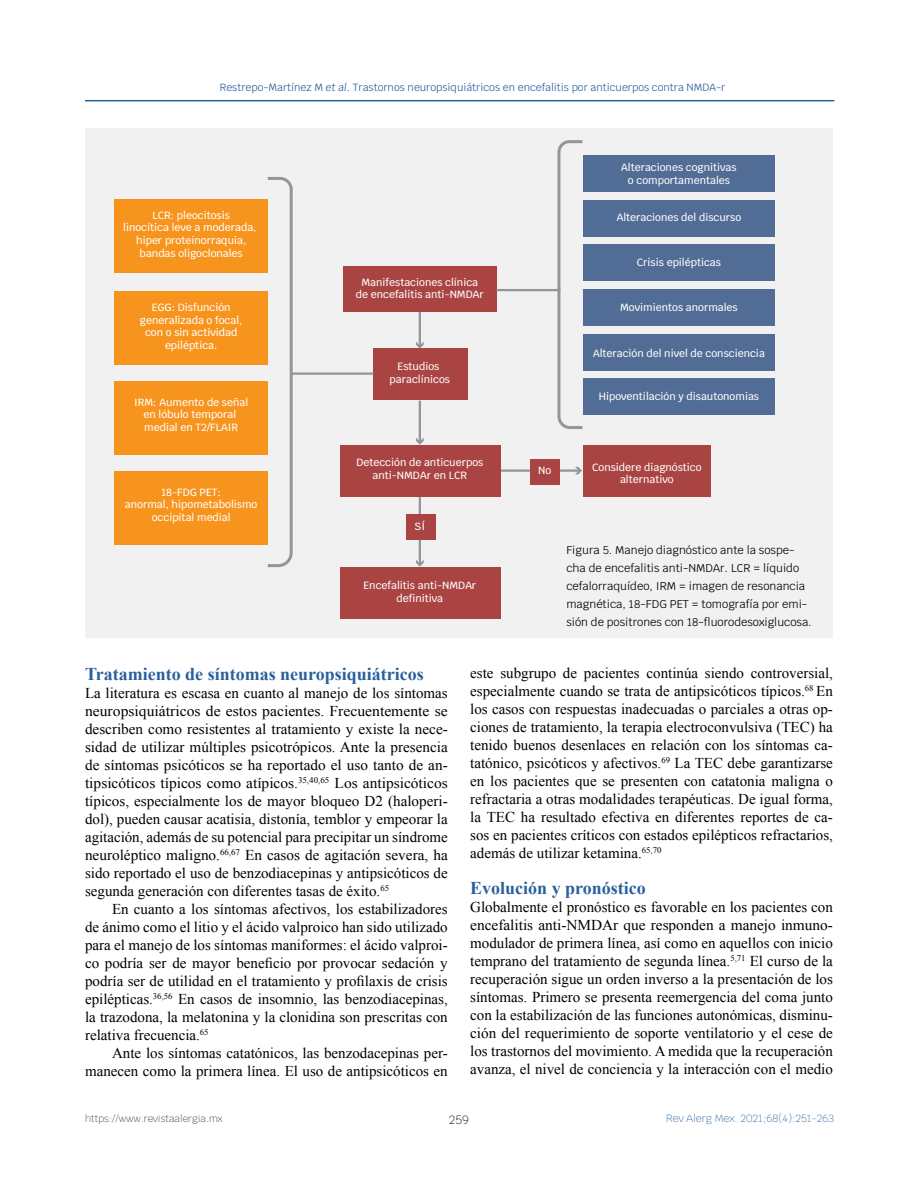
<style>
.page{position:relative;width:918px;height:1188px;background:#fff}
.page>*{position:absolute;margin:0;border:0;box-sizing:border-box;transform-origin:0 0}
.t1{font:700 18px "Times New Roman";color:#29609d}
.t2{font:15px/18px "Times New Roman";color:#000;text-align:justify}
.t3{font:200 12px "Krub";color:#000}
.t4{font:11.25px/18px "Krub";color:#000}
.t5{font:500 10.5px/12.6px "Krub";color:#fff;text-align:center}
.t6{font:10.5px "Krub";color:#29609d}
.t7{font:200 10.5px "Krub";color:#29609d}
.t8{font:200 9.75px "Krub";color:#333}
.s1{font-style:italic}
</style>
<div class="page">
<hr style="left:85px;top:100px;width:749px;height:1px;background:#29609d">
<div style="left:85px;top:128px;width:748px;height:509px;background:#f1f1f2"></div>
<hr style="left:500px;top:469px;width:79px;height:3px;background:#939598">
<svg style="left:575px;top:467px;width:7px;height:7px"></svg>
<hr style="left:419px;top:497px;width:2px;height:67px;background:#939598">
<svg style="left:416px;top:560px;width:8px;height:7px"></svg>
<div style="left:115px;top:199px;width:153px;height:74px;background:#f7941e"></div>
<div style="left:343px;top:266px;width:153px;height:46px;background:#a94443"></div>
<div style="left:583px;top:155px;width:192px;height:37px;background:#516d95"></div>
<div style="left:583px;top:200px;width:192px;height:37px;background:#516d95"></div>
<div style="left:583px;top:244px;width:192px;height:37px;background:#516d95"></div>
<div style="left:583px;top:289px;width:192px;height:37px;background:#516d95"></div>
<div style="left:583px;top:334px;width:192px;height:37px;background:#516d95"></div>
<div style="left:583px;top:378px;width:192px;height:37px;background:#516d95"></div>
<div style="left:340px;top:445px;width:161px;height:52px;background:#a94443"></div>
<div style="left:340px;top:568px;width:161px;height:51px;background:#a94443"></div>
<div style="left:406px;top:514px;width:30px;height:26px;background:#a94443"></div>
<div style="left:530px;top:459px;width:30px;height:26px;background:#a94443"></div>
<div style="left:373px;top:349px;width:95px;height:51px;background:#a94443"></div>
<div style="left:583px;top:445px;width:128px;height:52px;background:#a94443"></div>
<div style="left:115px;top:291px;width:153px;height:74px;background:#f7941e"></div>
<div style="left:115px;top:381px;width:153px;height:74px;background:#f7941e"></div>
<div style="left:115px;top:471px;width:153px;height:74px;background:#f7941e"></div>
<svg style="left:267px;top:177px;width:26px;height:391px"></svg>
<svg style="left:556px;top:140px;width:27px;height:289px"></svg>
<hr style="left:291px;top:372px;width:82px;height:3px;background:#939598">
<hr style="left:496px;top:289px;width:64px;height:2px;background:#939598">
<hr style="left:419px;top:312px;width:2px;height:34px;background:#939598">
<svg style="left:416px;top:342px;width:8px;height:7px"></svg>
<hr style="left:419px;top:401px;width:2px;height:41px;background:#939598">
<svg style="left:416px;top:438px;width:8px;height:7px"></svg>
<p class="t6" style="left:220px;top:79px;width:507px">Restrepo-Martínez M <span class="s1">et al.</span> Trastornos neuropsiquiátricos en encefalitis por anticuerpos contra NMDA-r</p>
<p class="t5" style="left:123px;top:209px;width:135px">LCR: pleocitosis<br>linocítica leve a moderada, hiper proteinorraquia, bandas oligoclonales</p>
<p class="t5" style="left:140px;top:301px;width:104px">EGG: Disfunción generalizada o focal, con o sin actividad epiléptica.</p>
<p class="t5" style="left:134px;top:396px;width:115px">IRM: Aumento de señal en lóbulo temporal medial en T2/FLAIR</p>
<p class="t5" style="left:125px;top:486px;width:134px">18-FDG PET:<br>anormal, hipometabolismo occipital medial</p>
<p class="t5" style="left:356px;top:276px;width:129px">Manifestaciones clínica de encefalitis anti-NMDAr</p>
<p class="t5" style="left:390px;top:360px;width:62px">Estudios paraclínicos</p>
<p class="t5" style="left:356px;top:456px;width:128px">Detección de anticuerpos anti-NMDAr en LCR</p>
<p class="t5" style="left:415px;top:520px;width:12px">SÍ</p>
<p class="t5" style="left:363px;top:579px;width:114px">Encefalitis anti-NMDAr definitiva</p>
<p class="t5" style="left:621px;top:161px;width:117px">Alteraciones cognitivas o comportamentales</p>
<p class="t5" style="left:617px;top:211px;width:126px">Alteraciones del discurso</p>
<p class="t5" style="left:637px;top:256px;width:86px">Crisis epilépticas</p>
<p class="t5" style="left:620px;top:301px;width:119px">Movimientos anormales</p>
<p class="t5" style="left:593px;top:347px;width:173px">Alteración del nivel de consciencia</p>
<p class="t5" style="left:599px;top:390px;width:162px">Hipoventilación y disautonomias</p>
<p class="t5" style="left:538px;top:464px;width:15px">No</p>
<p class="t5" style="left:592px;top:461px;width:111px">Considere diagnóstico alternativo</p>
<p class="t4" style="left:566px;top:541px;width:247px">Figura 5. Manejo diagnóstico ante la sospe&shy;cha de encefalitis anti-NMDAr. LCR = líquido cefalorraquídeo, IRM = imagen de resonancia magnética, 18-FDG PET = tomografía por emi&shy;sión de positrones con 18-fluorodesoxiglucosa.</p>
<p class="t1" style="left:85px;top:661px;width:340px">Tratamiento de síntomas neuropsiquiátricos</p>
<p class="t2" style="left:85px;top:683px;width:364px">La literatura es escasa en cuanto al manejo de los síntomas neuropsiquiátricos de estos pacientes. Frecuentemente se describen como resistentes al tratamiento y existe la nece&shy;sidad de utilizar múltiples psicotrópicos. Ante la presencia de síntomas psicóticos se ha reportado el uso tanto de an&shy;tipsicóticos típicos como atípicos.<sup>35,40,65</sup> Los antipsicóticos típicos, especialmente los de mayor bloqueo D2 (haloperi&shy;dol), pueden causar acatisia, distonía, temblor y empeorar la agitación, además de su potencial para precipitar un síndrome neuroléptico maligno.<sup>66,67</sup> En casos de agitación severa, ha sido reportado el uso de benzodiacepinas y antipsicóticos de segunda generación con diferentes tasas de éxito.<sup>65</sup></p>
<p class="t2" style="left:85px;top:899px;width:364px;text-indent:27px">En cuanto a los síntomas afectivos, los estabilizadores de ánimo como el litio y el ácido valproico han sido utilizado para el manejo de los síntomas maniformes: el ácido valproi&shy;co podría ser de mayor beneficio por provocar sedación y podría ser de utilidad en el tratamiento y profilaxis de crisis epilépticas.<sup>36,56</sup> En casos de insomnio, las benzodiacepinas, la trazodona, la melatonina y la clonidina son prescritas con relativa frecuencia.<sup>65</sup></p>
<p class="t2" style="left:85px;top:1043px;width:364px;text-align:right">Ante los síntomas catatónicos, las benzodacepinas per&shy;manecen como la primera línea. El uso de antipsicóticos en</p>
<p class="t2" style="left:470px;top:663px;width:364px">este subgrupo de pacientes continúa siendo controversial, especialmente cuando se trata de antipsicóticos típicos.<sup>68</sup> En los casos con respuestas inadecuadas o parciales a otras op&shy;ciones de tratamiento, la terapia electroconvulsiva (TEC) ha tenido buenos desenlaces en relación con los síntomas ca&shy;tatónico, psicóticos y afectivos.<sup>69</sup> La TEC debe garantizarse en los pacientes que se presenten con catatonia maligna o refractaria a otras modalidades terapéuticas. De igual forma, la TEC ha resultado efectiva en diferentes reportes de ca&shy;sos en pacientes críticos con estados epilépticos refractarios, además de utilizar ketamina.<sup>65,70</sup></p>
<p class="t1" style="left:470px;top:875px;width:177px">Evolución y pronóstico</p>
<p class="t2" style="left:470px;top:897px;width:364px">Globalmente el pronóstico es favorable en los pacientes con encefalitis anti-NMDAr que responden a manejo inmuno&shy;modulador de primera línea, así como en aquellos con inicio temprano del tratamiento de segunda línea.<sup>5,71</sup> El curso de la recuperación sigue un orden inverso a la presentación de los síntomas. Primero se presenta reemergencia del coma junto con la estabilización de las funciones autonómicas, disminu&shy;ción del requerimiento de soporte ventilatorio y el cese de los trastornos del movimiento. A medida que la recuperación avanza, el nivel de conciencia y la interacción con el medio</p>
<p class="t8" style="left:85px;top:1110px;width:139px">https://www.revistaalergia.mx</p>
<p class="t3" style="left:449px;top:1109px;width:22px">259</p>
<p class="t7" style="left:666px;top:1110px;width:169px">Rev Alerg Mex. 2021;68(4):251-263</p>
</div>
